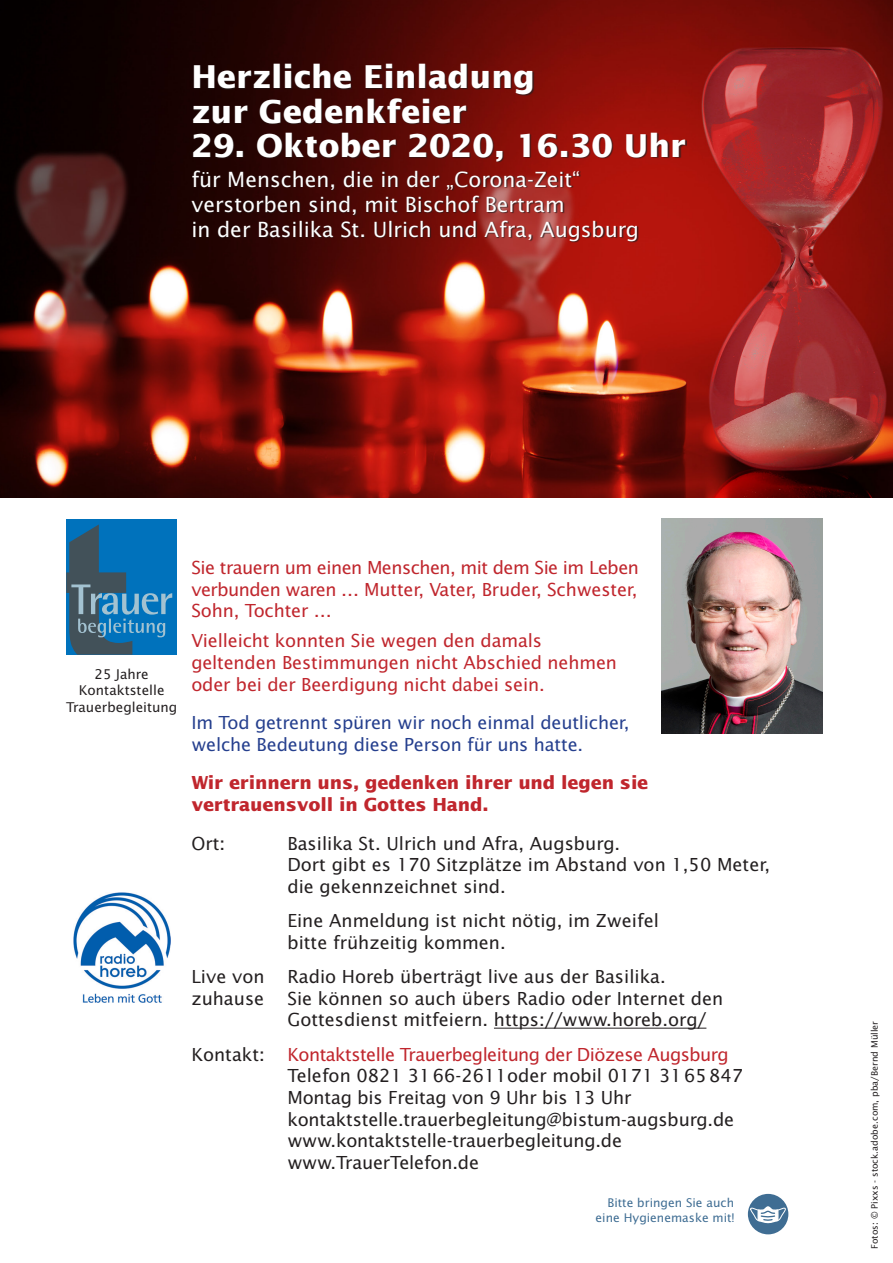
<style>
.page{position:relative;width:893px;height:1263px;background:#fff}
.page>*{position:absolute;margin:0;border:0;box-sizing:border-box;transform-origin:0 0}
.t1{font:700 31.5px/34.5px "Lucida Sans Std";color:#fff}
.t2{font:21px/25.2px "Lucida Sans Std";color:#fff}
.t3{font:18px/21.6px "Lucida Sans Std";color:#231f20}
.t4{font:18px/21.6px "Lucida Sans Std";letter-spacing:-.01em;color:#c0262d;text-align:justify}
.t5{font:18px/21.6px "Lucida Sans Std";letter-spacing:-.01em;color:#253f8e}
.t6{font:700 18px/21.6px "Lucida Sans Std";letter-spacing:-.01em;color:#c0262d}
.t7{font:13.5px/16.2px "Lucida Sans Std";color:#231f20;text-align:center}
.Programm{font:12px/14.4px "Lucida Sans Std";color:#3f6d93;text-align:right}
.Fließtext{font:9px "Lucida Sans Std";color:#231f20}
.s1{color:#c0262d}
</style>
<div class="page">
<img style="left:0;top:0;width:893px;height:497px">
<div style="left:192px;top:64px;width:495px;height:178px;background:#231f20;opacity:.75"></div>
<hr style="left:494px;top:1028px;width:212px;height:1px;background:#231f20">
<div style="left:748px;top:1194px;width:40px;height:40px;background:#3f6d93;border-radius:50%"></div>
<svg style="left:750px;top:1206px;width:36px;height:18px"></svg>
<img style="left:74px;top:892px;width:97px;height:111px">
<img style="left:661px;top:519px;width:161px;height:214px">
<div style="left:66px;top:519px;width:111px;height:136px;background:#0072bc"></div>
<svg style="left:66px;top:524px;width:106px;height:131px"></svg>
<p class="t1" style="left:191px;top:60px;width:345px">Herzliche Einladung zur Gedenkfeier</p>
<p class="t1" style="left:191px;top:129px;width:496px">29. Oktober 2020, 16.30 Uhr</p>
<p class="t2" style="left:191px;top:167px;width:449px">für Menschen, die in der „Corona-Zeit“ verstorben sind, mit Bischof Bertram<br>in der Basilika St. Ulrich und Afra, Augsburg</p>
<p class="t7" style="left:66px;top:666px;width:113px">25 Jahre<br>Kontaktstelle<br>Trauerbegleitung</p>
<p class="t4" style="left:191px;top:557px;width:449px">Sie trauern um einen Menschen, mit dem Sie im Leben verbunden waren … Mutter, Vater, Bruder, Schwester, Sohn, Tochter …</p>
<p class="t4" style="left:191px;top:630px;width:427px;text-align:left">Vielleicht konnten Sie wegen den damals geltenden Bestimmungen nicht Abschied nehmen oder bei der Beerdigung nicht dabei sein.</p>
<p class="t5" style="left:191px;top:712px;width:440px">Im Tod getrennt spüren wir noch einmal deutlicher, welche Bedeutung diese Person für uns hatte.</p>
<p class="t6" style="left:191px;top:772px;width:458px">Wir erinnern uns, gedenken ihrer und legen sie vertrauensvoll in Gottes Hand.</p>
<p class="t3" style="left:191px;top:833px;width:35px">Ort:</p>
<p class="t3" style="left:287px;top:833px;width:484px">Basilika St. Ulrich und Afra, Augsburg.<br>Dort gibt es 170 Sitzplätze im Abstand von 1,50 Meter, die gekennzeichnet sind.</p>
<p class="t3" style="left:287px;top:910px;width:373px">Eine Anmeldung ist nicht nötig, im Zweifel bitte frühzeitig kommen.</p>
<p class="t3" style="left:191px;top:966px;width:75px">Live von</p>
<p class="t3" style="left:287px;top:966px;width:380px">Radio Horeb überträgt live aus der Basilika.</p>
<p class="t3" style="left:191px;top:988px;width:74px">zuhause</p>
<p class="t3" style="left:287px;top:988px;width:438px">Sie können so auch übers Radio oder Internet den<br>Gottesdienst mitfeiern. https://www.horeb.org/</p>
<p class="t3" style="left:287px;top:1044px;width:457px;text-indent:-96px">Kontakt: <span class="s1">Kontaktstelle Trauerbegleitung der Diözese Augsburg </span>Telefon 0821 3166-2611oder mobil 0171 3165847<br>Montag bis Freitag von 9 Uhr bis 13 Uhr kontaktstelle.trauerbegleitung@bistum-augsburg.de www.kontaktstelle-trauerbegleitung.de www.TrauerTelefon.de</p>
<p class="Programm" style="left:596px;top:1196px;width:140px">Bitte bringen Sie auch eine Hygienemaske mit!</p>
<p class="Fließtext" style="left:869px;top:1249px;width:230px;rotate:-90deg">Fotos: © Pixxs - stock.adobe.com, pba/Bernd Müller</p>
</div>
